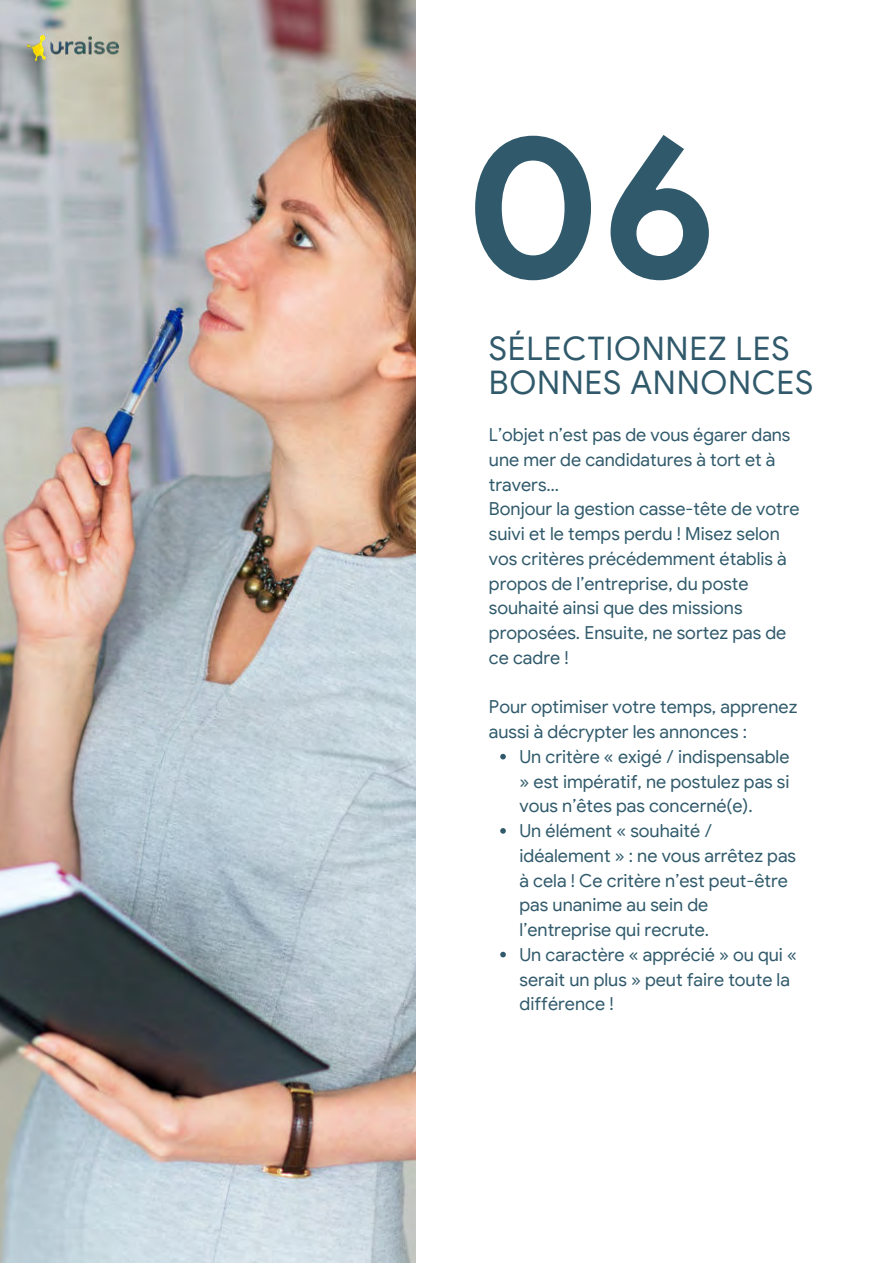
<style>
.page{position:relative;width:893px;height:1264px;background:#fff}
.page>*{position:absolute;margin:0;border:0;box-sizing:border-box;transform-origin:0 0}
.t1{font:700 201.75px "Google Sans";color:#305a6b}
.t2{font:32.55px/34.8px "Google Sans";letter-spacing:.02em;color:#305a6b}
.t3{font:18px/24.8px "Google Sans";color:#305a6b}
</style>
<div class="page">
<img style="left:0;top:0;width:416px;height:1262px">
<svg style="left:500px;top:753px;width:6px;height:6px"></svg>
<svg style="left:500px;top:828px;width:6px;height:5px"></svg>
<svg style="left:500px;top:951px;width:6px;height:6px"></svg>
<img style="left:27px;top:35px;width:91px;height:25px">
<h1 class="t1" style="left:465px;top:82px;width:254px">06</h1>
<h2 class="t2" style="left:489px;top:330px;width:326px">SÉLECTIONNEZ LES<br>BONNES ANNONCES</h2>
<p class="t3" style="left:489px;top:422px;width:312px">L’objet n’est pas de vous égarer dans une mer de candidatures à tort et à travers…<br>Bonjour la gestion casse-tête de votre suivi et le temps perdu ! Misez selon vos critères précédemment établis à propos de l’entreprise, du poste souhaité ainsi que des missions proposées. Ensuite, ne sortez pas de ce cadre !</p>
<p class="t3" style="left:489px;top:694px;width:310px">Pour optimiser votre temps, apprenez aussi à décrypter les annonces :</p>
<p class="t3" style="left:519px;top:744px;width:279px">Un critère « exigé / indispensable » est impératif, ne postulez pas si vous n’êtes pas concerné(e).<br>Un élément « souhaité / idéalement » : ne vous arrêtez pas à cela ! Ce critère n’est peut-être pas unanime au sein de l’entreprise qui recrute.<br>Un caractère « apprécié » ou qui « serait un plus » peut faire toute la différence !</p>
</div>
